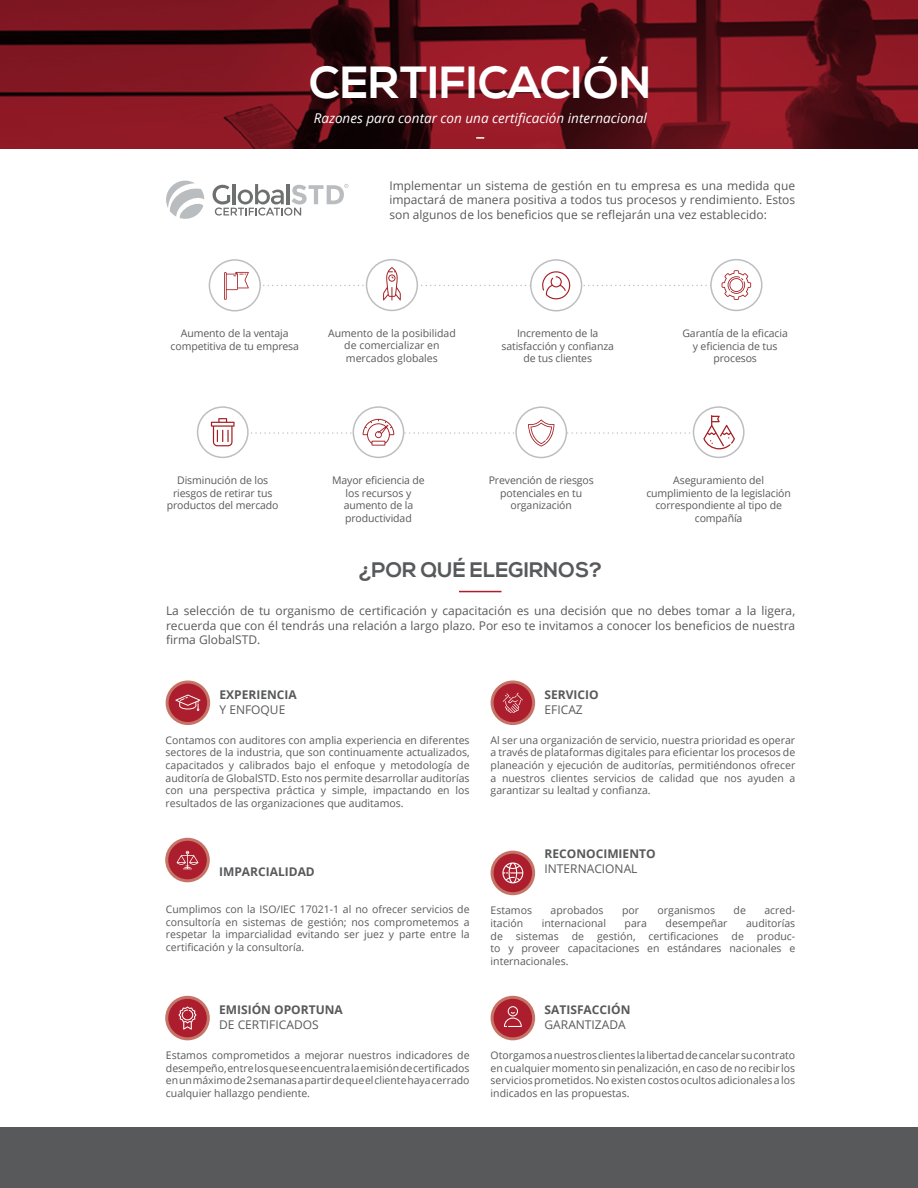
<style>
.page{position:relative;width:918px;height:1188px;background:#fff}
.page>*{position:absolute;margin:0;border:0;box-sizing:border-box;transform-origin:0 0}
.t1{font:700 45px "Nexa";color:#fff}
.t2{font:700 21px "Nexa";color:#58595b}
.t3{font:italic 13.5px "Open Sans";color:#fff}
.t4{font:12px/14.4px "Open Sans";color:#58595b;text-align:justify}
.t5{font:700 12px "Open Sans";color:#58595b}
.t6{font:10.5px/12.6px "Open Sans";color:#58595b;text-align:center}
</style>
<div class="page">
<div style="left:0;top:1128px;width:918px;height:60px;background:#58595b"></div>
<svg style="left:0;top:0;width:918px;height:149px;background:#6c131c"></svg>
<div style="left:209px;top:259px;width:52px;height:52px;border:2px solid #bcbec0;border-radius:50%"></div>
<svg style="left:224px;top:272px;width:25px;height:28px"></svg>
<div style="left:710px;top:259px;width:53px;height:52px;border:2px solid #bcbec0;border-radius:50%"></div>
<svg style="left:722px;top:270px;width:29px;height:30px"></svg>
<div style="left:530px;top:259px;width:52px;height:52px;border:2px solid #bcbec0;border-radius:50%"></div>
<div style="left:366px;top:259px;width:52px;height:52px;border:2px solid #bcbec0;border-radius:50%"></div>
<svg style="left:255px;top:267px;width:460px;height:33px"></svg>
<div style="left:353px;top:406px;width:51px;height:52px;border:2px solid #bcbec0;border-radius:50%"></div>
<svg style="left:516px;top:407px;width:50px;height:51px"></svg>
<div style="left:515px;top:406px;width:52px;height:52px;border:2px solid #bcbec0;border-radius:50%"></div>
<div style="left:197px;top:406px;width:52px;height:52px;border:2px solid #bcbec0;border-radius:50%"></div>
<svg style="left:211px;top:418px;width:24px;height:28px"></svg>
<div style="left:693px;top:406px;width:52px;height:52px;border:2px solid #bcbec0;border-radius:50%"></div>
<svg style="left:242px;top:415px;width:493px;height:34px"></svg>
<svg style="left:166px;top:181px;width:38px;height:38px"></svg>
<svg style="left:213px;top:184px;width:135px;height:32px"></svg>
<hr style="left:459px;top:591px;width:43px;height:1px;background:#ac1e2d">
<svg style="left:492px;top:852px;width:42px;height:42px"></svg>
<div style="left:491px;top:851px;width:44px;height:44px;border:3px solid #c67467;border-radius:50%"></div>
<svg style="left:502px;top:862px;width:21px;height:21px"></svg>
<div style="left:492px;top:682px;width:42px;height:42px;background:#ac1e2d;border-radius:50%"></div>
<div style="left:491px;top:681px;width:44px;height:44px;border:3px solid #c67467;border-radius:50%"></div>
<svg style="left:503px;top:693px;width:20px;height:20px"></svg>
<div style="left:167px;top:997px;width:41px;height:42px;background:#ac1e2d;border-radius:50%"></div>
<div style="left:165px;top:996px;width:45px;height:44px;border:3px solid #c67467;border-radius:50%"></div>
<svg style="left:179px;top:1007px;width:18px;height:23px"></svg>
<div style="left:492px;top:997px;width:42px;height:42px;background:#ac1e2d;border-radius:50%"></div>
<div style="left:491px;top:996px;width:44px;height:44px;border:3px solid #c67467;border-radius:50%"></div>
<svg style="left:504px;top:1006px;width:18px;height:21px"></svg>
<div style="left:167px;top:839px;width:41px;height:42px;background:#ac1e2d;border-radius:50%"></div>
<div style="left:165px;top:838px;width:45px;height:44px;border:3px solid #c67467;border-radius:50%"></div>
<svg style="left:177px;top:851px;width:21px;height:18px"></svg>
<div style="left:167px;top:682px;width:42px;height:42px;background:#ac1e2d;border-radius:50%"></div>
<div style="left:166px;top:681px;width:44px;height:44px;border:3px solid #c67467;border-radius:50%"></div>
<svg style="left:175px;top:695px;width:25px;height:16px"></svg>
<svg style="left:476px;top:137px;width:8px;height:2px"></svg>
<h1 class="t1" style="left:309px;top:56px;width:343px">CERTIFICACIÓN</h1>
<p class="t3" style="left:314px;top:109px;width:335px">Razones para contar con una certificación internacional</p>
<p class="t4" style="left:389px;top:180px;width:407px">Implementar un sistema de gestión en tu empresa es una medida que impactará de manera positiva a todos tus procesos y rendimiento. Estos son algunos de los beneficios que se reflejarán una vez establecido:</p>
<p class="t6" style="left:328px;top:328px;width:129px">Aumento de la posibilidad de comercializar en mercados globales</p>
<p class="t6" style="left:171px;top:328px;width:130px">Aumento de la ventaja competitiva de tu empresa</p>
<p class="t6" style="left:682px;top:327px;width:107px">Garantía de la eficacia y eficiencia de tus procesos</p>
<p class="t6" style="left:501px;top:328px;width:114px">Incremento de la satisfacción y confianza de tus clientes</p>
<p class="t6" style="left:332px;top:474px;width:94px">Mayor eficiencia de los recursos y aumento de la productividad</p>
<p class="t6" style="left:489px;top:475px;width:107px">Prevención de riesgos potenciales en tu organización</p>
<p class="t6" style="left:167px;top:475px;width:113px">Disminución de los riesgos de retirar tus productos del mercado</p>
<p class="t6" style="left:646px;top:475px;width:146px">Aseguramiento del cumplimiento de la legislación correspondiente al tipo de compañía</p>
<h2 class="t2" style="left:359px;top:558px;width:245px">¿POR QUÉ ELEGIRNOS?</h2>
<p class="t4" style="left:166px;top:604px;width:631px">La selección de tu organismo de certificación y capacitación es una decisión que no debes tomar a la ligera, recuerda que con él tendrás una relación a largo plazo. Por eso te invitamos a conocer los beneficios de nuestra firma GlobalSTD.</p>
<p class="t5" style="left:220px;top:690px;width:79px">EXPERIENCIA</p>
<p class="t4" style="left:220px;top:703px;width:67px">Y ENFOQUE</p>
<p class="t5" style="left:545px;top:690px;width:56px">SERVICIO</p>
<p class="t4" style="left:545px;top:703px;width:40px">EFICAZ</p>
<p class="t6" style="left:166px;top:735px;width:306px;text-align:justify">Contamos con auditores con amplia experiencia en diferentes sectores de la industria, que son continuamente actualizados, capacitados y calibrados bajo el enfoque y metodología de auditoría de GlobalSTD. Esto nos permite desarrollar auditorías con una perspectiva práctica y simple, impactando en los resultados de las organizaciones que auditamos.</p>
<p class="t6" style="left:491px;top:735px;width:306px;text-align:justify">Al ser una organización de servicio, nuestra prioridad es operar a través de plataformas digitales para eficientar los procesos de planeación y ejecución de auditorías, permitiéndonos ofrecer a nuestros clientes servicios de calidad que nos ayuden a garantizar su lealtad y confianza.</p>
<p class="t5" style="left:219px;top:867px;width:97px">IMPARCIALIDAD</p>
<p class="t5" style="left:545px;top:849px;width:113px">RECONOCIMIENTO</p>
<p class="t4" style="left:545px;top:863px;width:94px">INTERNACIONAL</p>
<p class="t6" style="left:166px;top:903px;width:305px;text-align:justify">Cumplimos con la ISO/IEC 17021-1 al no ofrecer servicios de consultoría en sistemas de gestión; nos comprometemos a respetar la imparcialidad evitando ser juez y parte entre la certificación y la consultoría.</p>
<p class="t6" style="left:491px;top:905px;width:43px">Estamos</p>
<p class="t6" style="left:551px;top:905px;width:54px">aprobados</p>
<p class="t6" style="left:622px;top:905px;width:19px">por</p>
<p class="t6" style="left:658px;top:905px;width:59px">organismos</p>
<p class="t6" style="left:734px;top:905px;width:14px">de</p>
<p class="t6" style="left:764px;top:905px;width:32px">acred-</p>
<p class="t6" style="left:491px;top:918px;width:34px">itación</p>
<p class="t6" style="left:542px;top:918px;width:66px">internacional</p>
<p class="t6" style="left:625px;top:918px;width:24px">para</p>
<p class="t6" style="left:666px;top:918px;width:63px">desempeñar</p>
<p class="t6" style="left:491px;top:918px;width:306px;text-align:justify;text-indent:255px">auditorías de sistemas de gestión, certificaciones de produc&shy;to y proveer capacitaciones en estándares nacionales e internacionales.</p>
<p class="t5" style="left:219px;top:1005px;width:125px">EMISIÓN OPORTUNA</p>
<p class="t4" style="left:219px;top:1019px;width:101px">DE CERTIFICADOS</p>
<p class="t5" style="left:545px;top:1005px;width:87px">SATISFACCIÓN</p>
<p class="t4" style="left:545px;top:1019px;width:83px">GARANTIZADA</p>
<p class="t6" style="left:166px;top:1050px;width:305px;text-align:justify">Estamos comprometidos a mejorar nuestros indicadores de desempeño, entre los que se encuentra la emisión de certificados en un máximo de 2 semanas a partir de que el cliente haya cerrado cualquier hallazgo pendiente.</p>
<p class="t6" style="left:491px;top:1050px;width:306px;text-align:justify">Otorgamos a nuestros clientes la libertad de cancelar su contrato en cualquier momento sin penalización, en caso de no recibir los servicios prometidos. No existen costos ocultos adicionales a los indicados en las propuestas.</p>
</div>
